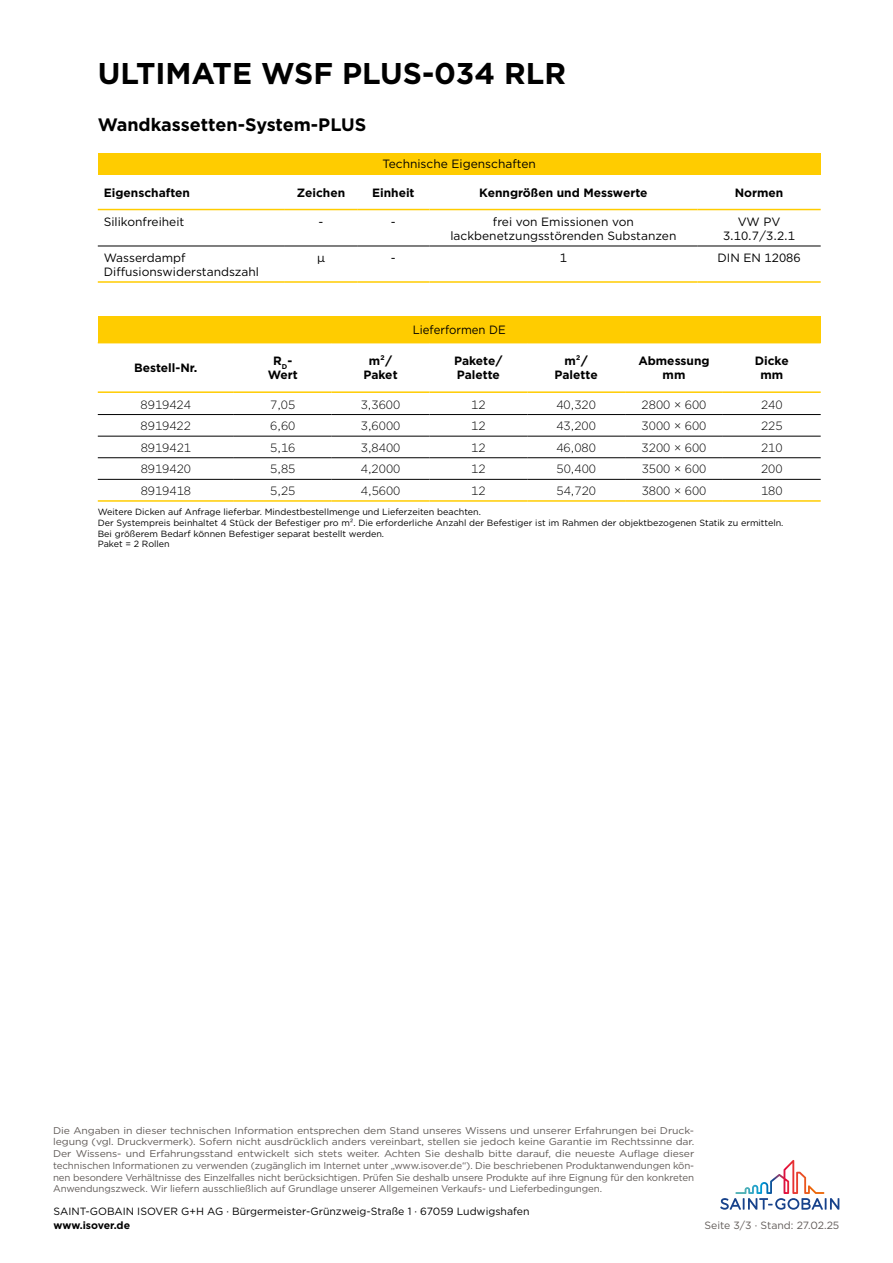
<style>
.page{position:relative;width:893px;height:1263px;background:#fff}
.page>*{position:absolute;margin:0;border:0;box-sizing:border-box;transform-origin:0 0}
.t1{font:700 30px "Gotham";color:#000}
.t2{font:700 18px "Gotham";color:#000}
.t3{font:300 12px "Gotham";color:#000}
.t4{font:12px/14.4px "Gotham";color:#000;text-align:center}
.t5{font:700 12px/14.4px "Gotham";color:#000;text-align:center}
.t6{font:12px "Gotham";color:#000;scale:.95 1}
.t7{font:10.5px "Gotham";color:#000}
.t8{font:10.5px "Gotham";color:#625c59}
.t9{font:700 10.5px "Gotham";letter-spacing:-.005em;color:#000}
.t10{font:9.75px/11.7px "Gotham";letter-spacing:-.01em;color:#625c59;scale:1.07 1}
.t11{font:9px/10.8px "Gotham";color:#000}
</style>
<div class="page">
<svg style="left:720px;top:1160px;width:119px;height:50px"></svg>
<div style="left:98px;top:153px;width:723px;height:21px;background:#fc0"></div>
<hr style="left:98px;top:209px;width:187px;height:1px;background:#fc0">
<hr style="left:285px;top:209px;width:72px;height:1px;background:#fc0">
<hr style="left:357px;top:209px;width:72px;height:1px;background:#fc0">
<hr style="left:429px;top:209px;width:268px;height:1px;background:#fc0">
<hr style="left:697px;top:209px;width:124px;height:1px;background:#fc0">
<hr style="left:98px;top:246px;width:187px;height:1px;background:#000">
<hr style="left:98px;top:281px;width:187px;height:2px;background:#fc0">
<hr style="left:285px;top:246px;width:72px;height:1px;background:#000">
<hr style="left:285px;top:281px;width:72px;height:2px;background:#fc0">
<hr style="left:357px;top:246px;width:72px;height:1px;background:#000">
<hr style="left:357px;top:281px;width:72px;height:2px;background:#fc0">
<hr style="left:429px;top:246px;width:268px;height:1px;background:#000">
<hr style="left:429px;top:281px;width:268px;height:2px;background:#fc0">
<hr style="left:697px;top:246px;width:124px;height:1px;background:#000">
<hr style="left:697px;top:281px;width:124px;height:2px;background:#fc0">
<div style="left:98px;top:316px;width:723px;height:27px;background:#fc0"></div>
<hr style="left:98px;top:391px;width:136px;height:2px;background:#fc0">
<hr style="left:234px;top:391px;width:98px;height:2px;background:#fc0">
<hr style="left:332px;top:391px;width:97px;height:2px;background:#fc0">
<hr style="left:429px;top:391px;width:98px;height:2px;background:#fc0">
<hr style="left:527px;top:391px;width:98px;height:2px;background:#fc0">
<hr style="left:625px;top:391px;width:98px;height:2px;background:#fc0">
<hr style="left:723px;top:391px;width:98px;height:2px;background:#fc0">
<hr style="left:98px;top:414px;width:136px;height:1px;background:#000">
<hr style="left:234px;top:414px;width:98px;height:1px;background:#000">
<hr style="left:332px;top:414px;width:97px;height:1px;background:#000">
<hr style="left:429px;top:414px;width:98px;height:1px;background:#000">
<hr style="left:527px;top:414px;width:98px;height:1px;background:#000">
<hr style="left:625px;top:414px;width:98px;height:1px;background:#000">
<hr style="left:723px;top:414px;width:98px;height:1px;background:#000">
<hr style="left:98px;top:436px;width:136px;height:1px;background:#000">
<hr style="left:234px;top:436px;width:98px;height:1px;background:#000">
<hr style="left:332px;top:436px;width:97px;height:1px;background:#000">
<hr style="left:429px;top:436px;width:98px;height:1px;background:#000">
<hr style="left:527px;top:436px;width:98px;height:1px;background:#000">
<hr style="left:625px;top:436px;width:98px;height:1px;background:#000">
<hr style="left:723px;top:436px;width:98px;height:1px;background:#000">
<hr style="left:98px;top:457px;width:136px;height:1px;background:#000">
<hr style="left:234px;top:457px;width:98px;height:1px;background:#000">
<hr style="left:332px;top:457px;width:97px;height:1px;background:#000">
<hr style="left:429px;top:457px;width:98px;height:1px;background:#000">
<hr style="left:527px;top:457px;width:98px;height:1px;background:#000">
<hr style="left:625px;top:457px;width:98px;height:1px;background:#000">
<hr style="left:723px;top:457px;width:98px;height:1px;background:#000">
<hr style="left:98px;top:479px;width:136px;height:1px;background:#000">
<hr style="left:98px;top:500px;width:136px;height:2px;background:#fc0">
<hr style="left:234px;top:479px;width:98px;height:1px;background:#000">
<hr style="left:234px;top:500px;width:98px;height:2px;background:#fc0">
<hr style="left:332px;top:479px;width:97px;height:1px;background:#000">
<hr style="left:332px;top:500px;width:97px;height:2px;background:#fc0">
<hr style="left:429px;top:479px;width:98px;height:1px;background:#000">
<hr style="left:429px;top:500px;width:98px;height:2px;background:#fc0">
<hr style="left:527px;top:479px;width:98px;height:1px;background:#000">
<hr style="left:527px;top:500px;width:98px;height:2px;background:#fc0">
<hr style="left:625px;top:479px;width:98px;height:1px;background:#000">
<hr style="left:625px;top:500px;width:98px;height:2px;background:#fc0">
<hr style="left:723px;top:479px;width:98px;height:1px;background:#000">
<hr style="left:723px;top:500px;width:98px;height:2px;background:#fc0">
<h1 class="t1" style="left:98px;top:53px;width:470px">ULTIMATE WSF PLUS-034 RLR</h1>
<h2 class="t2" style="left:98px;top:113px;width:270px">Wandkassetten-System-PLUS</h2>
<p class="t4" style="left:382px;top:157px;width:155px">Technische Eigenschaften</p>
<p class="t5" style="left:104px;top:185px;width:88px">Eigenschaften</p>
<p class="t5" style="left:297px;top:185px;width:50px">Zeichen</p>
<p class="t5" style="left:372px;top:185px;width:44px">Einheit</p>
<p class="t5" style="left:479px;top:185px;width:170px">Kenngrößen und Messwerte</p>
<p class="t5" style="left:735px;top:185px;width:50px">Normen</p>
<p class="t4" style="left:104px;top:214px;width:82px">Silikonfreiheit</p>
<p class="t4" style="left:319px;top:214px;width:6px">-</p>
<p class="t4" style="left:391px;top:214px;width:6px">-</p>
<p class="t4" style="left:450px;top:214px;width:227px">frei von Emissionen von lackbenetzungsstörenden Substanzen</p>
<p class="t4" style="left:723px;top:214px;width:73px">VW PV<br>3.10.7/3.2.1</p>
<p class="t4" style="left:104px;top:250px;width:157px;text-align:left">Wasserdampf<br>Diffusionswiderstandszahl</p>
<p class="t4" style="left:317px;top:250px;width:9px">µ</p>
<p class="t4" style="left:391px;top:250px;width:6px">-</p>
<p class="t4" style="left:560px;top:250px;width:9px">1</p>
<p class="t4" style="left:717px;top:250px;width:85px">DIN EN 12086</p>
<p class="t6" style="left:413px;top:322px;width:99px">Lieferformen DE</p>
<p class="t5" style="left:134px;top:361px;width:65px">Bestell-Nr.</p>
<p class="t5" style="left:268px;top:353px;width:32px">R<sub>D</sub>-<br>Wert</p>
<p class="t5" style="left:363px;top:353px;width:36px">m²/<br>Paket</p>
<p class="t5" style="left:454px;top:353px;width:50px;text-align:left">Pakete/<br>Palette</p>
<p class="t5" style="left:555px;top:353px;width:45px">m²/<br>Palette</p>
<p class="t5" style="left:638px;top:353px;width:73px">Abmessung mm</p>
<p class="t5" style="left:755px;top:353px;width:36px">Dicke mm</p>
<p class="t3" style="left:141px;top:397px;width:52px">8919424</p>
<p class="t3" style="left:270px;top:397px;width:27px">7,05</p>
<p class="t3" style="left:361px;top:397px;width:41px">3,3600</p>
<p class="t3" style="left:471px;top:397px;width:16px">12</p>
<p class="t3" style="left:556px;top:397px;width:41px">40,320</p>
<p class="t3" style="left:642px;top:397px;width:66px">2800 × 600</p>
<p class="t3" style="left:761px;top:397px;width:23px">240</p>
<p class="t3" style="left:141px;top:418px;width:52px">8919422</p>
<p class="t3" style="left:270px;top:418px;width:27px">6,60</p>
<p class="t3" style="left:361px;top:418px;width:41px">3,6000</p>
<p class="t3" style="left:471px;top:418px;width:16px">12</p>
<p class="t3" style="left:556px;top:418px;width:41px">43,200</p>
<p class="t3" style="left:642px;top:418px;width:66px">3000 × 600</p>
<p class="t3" style="left:761px;top:418px;width:23px">225</p>
<p class="t3" style="left:141px;top:440px;width:52px">8919421</p>
<p class="t3" style="left:270px;top:440px;width:27px">5,16</p>
<p class="t3" style="left:361px;top:440px;width:41px">3,8400</p>
<p class="t3" style="left:471px;top:440px;width:16px">12</p>
<p class="t3" style="left:556px;top:440px;width:41px">46,080</p>
<p class="t3" style="left:642px;top:440px;width:66px">3200 × 600</p>
<p class="t3" style="left:761px;top:440px;width:23px">210</p>
<p class="t3" style="left:141px;top:461px;width:52px">8919420</p>
<p class="t3" style="left:270px;top:461px;width:27px">5,85</p>
<p class="t3" style="left:361px;top:461px;width:41px">4,2000</p>
<p class="t3" style="left:471px;top:461px;width:16px">12</p>
<p class="t3" style="left:556px;top:461px;width:41px">50,400</p>
<p class="t3" style="left:642px;top:461px;width:66px">3500 × 600</p>
<p class="t3" style="left:761px;top:461px;width:23px">200</p>
<p class="t3" style="left:141px;top:483px;width:52px">8919418</p>
<p class="t3" style="left:270px;top:483px;width:27px">5,25</p>
<p class="t3" style="left:361px;top:483px;width:41px">4,5600</p>
<p class="t3" style="left:471px;top:483px;width:16px">12</p>
<p class="t3" style="left:556px;top:483px;width:41px">54,720</p>
<p class="t3" style="left:642px;top:483px;width:66px">3800 × 600</p>
<p class="t3" style="left:761px;top:483px;width:23px">180</p>
<p class="t11" style="left:98px;top:506px;width:687px">Weitere Dicken auf Anfrage lieferbar. Mindestbestellmenge und Lieferzeiten beachten.<br>Der Systempreis beinhaltet 4 Stück der Befestiger pro m². Die erforderliche Anzahl der Befestiger ist im Rahmen der objektbezogenen Statik zu ermitteln.<br>Bei größerem Bedarf können Befestiger separat bestellt werden.<br>Paket = 2 Rollen</p>
<p class="t10" style="left:53px;top:1124px;width:601px">Die Angaben in dieser technischen Information entsprechen dem Stand unseres Wissens und unserer Erfahrungen bei Druck&shy;legung (vgl. Druckvermerk). Sofern nicht ausdrücklich anders vereinbart, stellen sie jedoch keine Garantie im Rechtssinne dar.<br>Der Wissens- und Erfahrungsstand entwickelt sich stets weiter. Achten Sie deshalb bitte darauf, die neueste Auflage dieser technischen Informationen zu verwenden (zugänglich im Internet unter „www.isover.de“). Die beschriebenen Produktanwendungen kön&shy;nen besondere Verhältnisse des Einzelfalles nicht berücksichtigen. Prüfen Sie deshalb unsere Produkte auf ihre Eignung für den konkreten Anwendungszweck. Wir liefern ausschließlich auf Grundlage unserer Allgemeinen Verkaufs- und Lieferbedingungen.</p>
<p class="t7" style="left:54px;top:1204px;width:478px">SAINT-GOBAIN ISOVER G+H AG · Bürgermeister-Grünzweig-Straße 1 · 67059 Ludwigshafen</p>
<p class="t9" style="left:54px;top:1218px;width:78px">www.isover.de</p>
<p class="t8" style="left:704px;top:1218px;width:136px">Seite 3/3 · Stand: 27.02.25</p>
</div>
